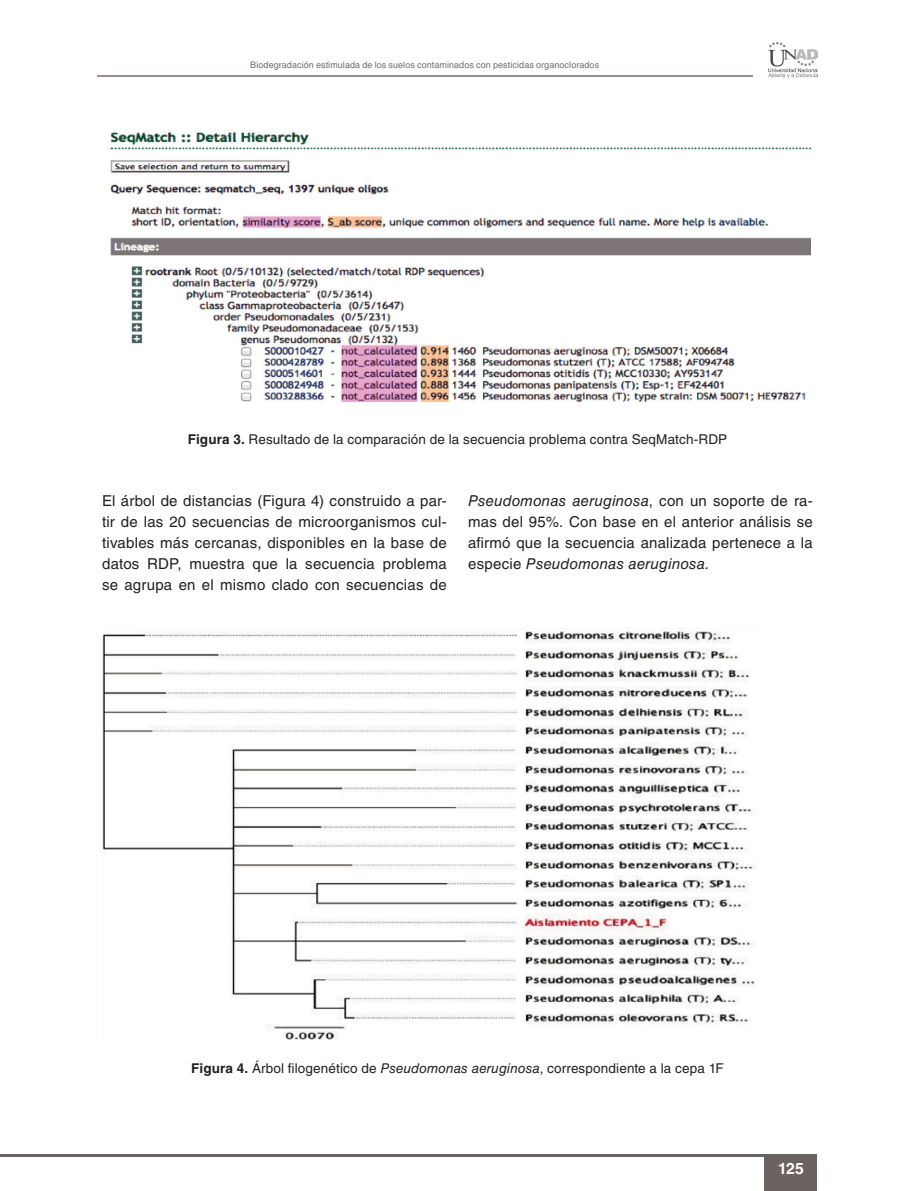
<style>
.page{position:relative;width:915px;height:1191px;background:#fff}
.page>*{position:absolute;margin:0;border:0;box-sizing:border-box;transform-origin:0 0}
.t1{font:700 15.75px "Helvetica LT Std";color:#fff}
.t2{font:15px/21px "Helvetica LT Std";letter-spacing:.015em;color:#231f20;text-align:justify}
.t3{font:13.5px "Helvetica LT Std";letter-spacing:.01em;color:#231f20}
.t4{font:9px "Helvetica LT Std";letter-spacing:.01em;color:#6c6d70}
.s1{font-weight:700}
.s2{font-style:italic}
</style>
<div class="page">
<img style="left:110px;top:131px;width:700px;height:272px">
<img style="left:102px;top:631px;width:653px;height:408px">
<hr style="left:97px;top:76px;width:655px;height:1px;background:#999190">
<img style="left:768px;top:42px;width:48px;height:36px">
<div style="left:764px;top:1154px;width:52px;height:37px;background:#6b6360"></div>
<hr style="left:0;top:1154px;width:814px;height:2px;background:#6b6360">
<p class="t4" style="left:250px;top:60px;width:350px">Biodegradación estimulada de los suelos contaminados con pesticidas organoclorados</p>
<p class="t3" style="left:188px;top:431px;width:540px"><span class="s1">Figura 3.</span> Resultado de la comparación de la secuencia problema contra SeqMatch-RDP</p>
<p class="t2" style="left:102px;top:490px;width:346px">El árbol de distancias (Figura 4) construido a par&shy;tir de las 20 secuencias de microorganismos cul&shy;tivables más cercanas, disponibles en la base de datos RDP, muestra que la secuencia problema se agrupa en el mismo clado con secuencias de</p>
<p class="t2" style="left:468px;top:490px;width:346px"><span class="s2">Pseudomonas aeruginosa</span>, con un soporte de ra&shy;mas del 95%. Con base en el anterior análisis se afirmó que la secuencia analizada pertenece a la especie <span class="s2">Pseudomonas aeruginosa.</span></p>
<p class="t3" style="left:191px;top:1060px;width:534px"><span class="s1">Figura 4.</span> Árbol filogenético de <span class="s2">Pseudomonas aeruginosa</span>, correspondiente a la cepa 1F</p>
<p class="t1" style="left:777px;top:1158px;width:27px">125</p>
</div>
